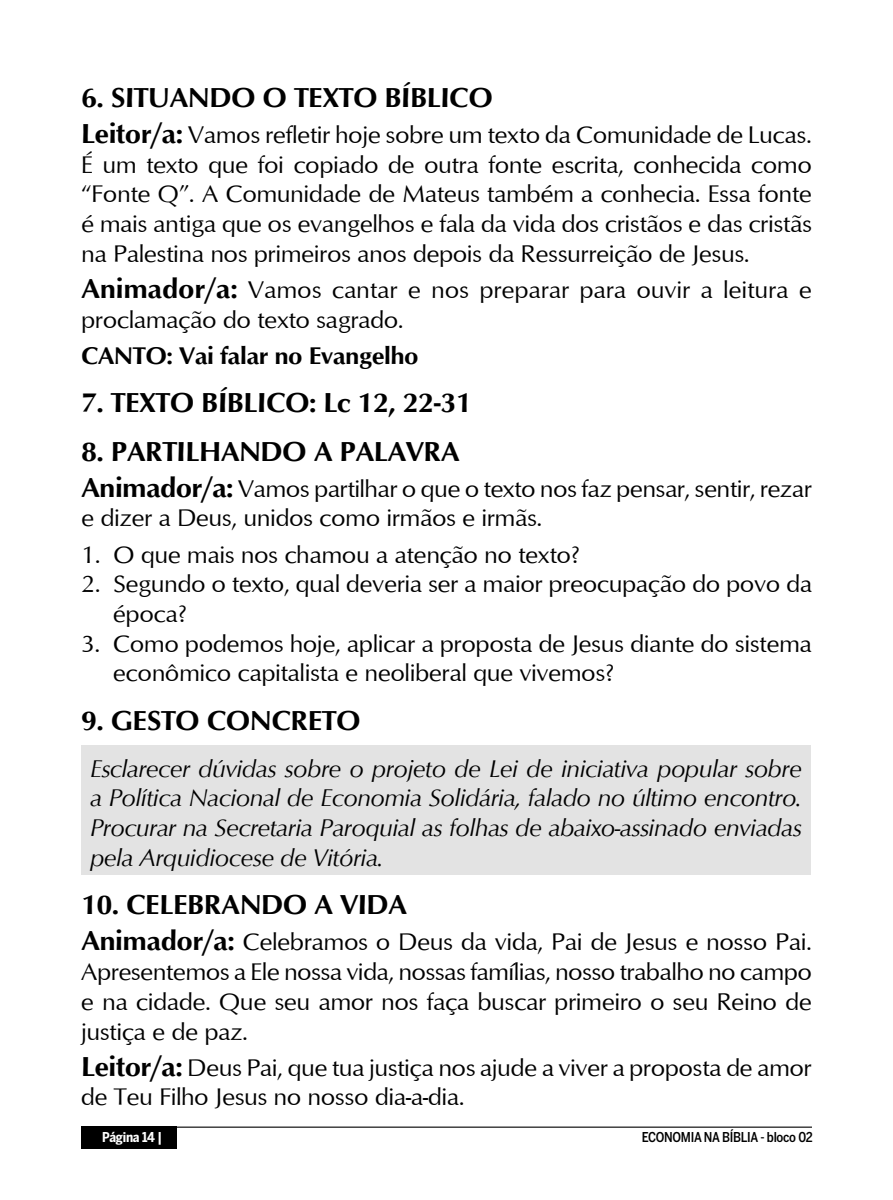
<style>
.page{position:relative;width:893px;height:1200px;background:#fff}
.page>*{position:absolute;margin:0;border:0;box-sizing:border-box;transform-origin:0 0}
.t1{font:700 28.12px "Optimum";letter-spacing:-.02em;color:#000}
.t2{font:24.75px/29.7px "Optimum";letter-spacing:-.02em;color:#000}
.t3{font:italic 24.75px/29.7px "Optimum";letter-spacing:-.02em;color:#000;text-align:justify}
.t4{font:700 24.75px "Optimum";letter-spacing:-.02em;color:#000}
.t5{font:500 13.5px "Benton Sans Cond";letter-spacing:-.02em;color:#000}
.t6{font:700 13.5px "Benton Sans Cond";letter-spacing:-.02em;color:#fff}
.s1{font-weight:700;font-size:28.12px}
</style>
<div class="page">
<div style="left:81px;top:745px;width:730px;height:129px;background:#e3e3e3"></div>
<hr style="left:123px;top:1126px;width:689px;height:1px;background:#000">
<div style="left:81px;top:1126px;width:95px;height:22px;background:#000"></div>
<p class="t1" style="left:81px;top:81px;width:413px">6. SITUANDO O TEXTO BÍBLICO</p>
<p class="t2" style="left:81px;top:119px;width:733px;text-align:justify"><span class="s1">Leitor/a:</span> Vamos refletir hoje sobre um texto da Comunidade de Lucas.<br>É um texto que foi copiado de outra fonte escrita, conhecida como “Fonte Q”. A Comunidade de Mateus também a conhecia. Essa fonte é mais antiga que os evangelhos e fala da vida dos cristãos e das cristãs na Palestina nos primeiros anos depois da Ressurreição de Jesus.</p>
<p class="t2" style="left:81px;top:274px;width:732px"><span class="s1">Animador/a:</span> Vamos cantar e nos preparar para ouvir a leitura e proclamação do texto sagrado.</p>
<p class="t4" style="left:81px;top:341px;width:339px">CANTO: Vai falar no Evangelho</p>
<p class="t1" style="left:81px;top:386px;width:392px">7. TEXTO BÍBLICO: Lc 12, 22-31</p>
<p class="t1" style="left:81px;top:435px;width:380px">8. PARTILHANDO A PALAVRA</p>
<p class="t2" style="left:81px;top:472px;width:733px"><span class="s1">Animador/a:</span> Vamos partilhar o que o texto nos faz pensar, sentir, rezar e dizer a Deus, unidos como irmãos e irmãs.</p>
<p class="t2" style="left:81px;top:538px;width:501px">1. O que mais nos chamou a atenção no texto?</p>
<p class="t2" style="left:113px;top:568px;width:701px;text-indent:-32px">2. Segundo o texto, qual deveria ser a maior preocupação do povo da época?</p>
<p class="t2" style="left:113px;top:627px;width:701px;text-indent:-32px">3. Como podemos hoje, aplicar a proposta de Jesus diante do sistema econômico capitalista e neoliberal que vivemos?</p>
<p class="t1" style="left:81px;top:704px;width:281px">9. GESTO CONCRETO</p>
<p class="t3" style="left:90px;top:753px;width:713px">Esclarecer dúvidas sobre o projeto de Lei de iniciativa popular sobre a Política Nacional de Economia Solidária, falado no último encontro.<br>Procurar na Secretaria Paroquial as folhas de abaixo-assinado enviadas pela Arquidiocese de Vitória.</p>
<p class="t1" style="left:81px;top:888px;width:328px">10. CELEBRANDO A VIDA</p>
<p class="t2" style="left:81px;top:926px;width:732px;text-align:justify"><span class="s1">Animador/a:</span> Celebramos o Deus da vida, Pai de Jesus e nosso Pai.<br>Apresentemos a Ele nossa vida, nossas famílias, nosso trabalho no campo e na cidade. Que seu amor nos faça buscar primeiro o seu Reino de justiça e de paz.</p>
<p class="t2" style="left:81px;top:1051px;width:732px"><span class="s1">Leitor/a:</span> Deus Pai, que tua justiça nos ajude a viver a proposta de amor de Teu Filho Jesus no nosso dia-a-dia.</p>
<p class="t6" style="left:102px;top:1128px;width:62px">Página 14 |</p>
<p class="t5" style="left:642px;top:1128px;width:173px">ECONOMIA NA BÍBLIA - bloco 02</p>
</div>
